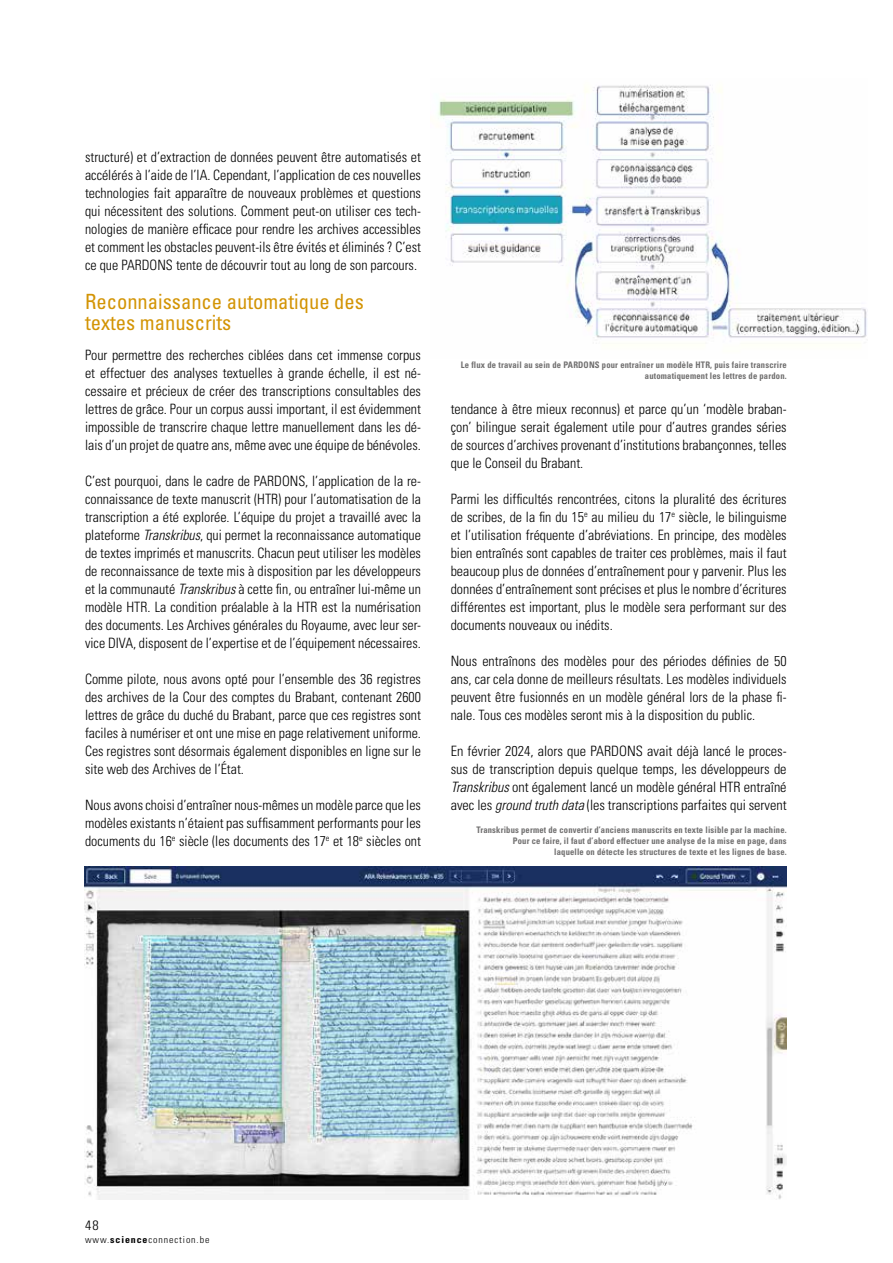
<style>
.page{position:relative;width:893px;height:1263px;background:#fff}
.page>*{position:absolute;margin:0;border:0;box-sizing:border-box;transform-origin:0 0}
.t1{font:condensed 21px/21px "Univers LT Std";color:#d39405}
.t2{font:300 condensed 14.25px/18px "Univers LT Std";color:#000;text-align:justify}
.t3{font:300 condensed 13.5px "Univers LT Std";color:#000;scale:1.04 1}
.t4{font:300 condensed 9.6px "Univers LT Std";letter-spacing:.09em;color:#000;scale:1.04 1}
.t5{font:700 condensed 9px/10.8px "Univers LT Std";letter-spacing:.02em;color:#706f6f;text-align:right;scale:.95 1}
.s1{font-style:italic}
.s2{font-weight:700}
</style>
<div class="page">
<img style="left:85px;top:866px;width:702px;height:333px">
<img style="left:438px;top:84px;width:429px;height:254px">
<p class="t2" style="left:85px;top:148px;width:337px">structuré) et d’extraction de données peuvent être automatisés et accélérés à l’aide de l’IA. Cependant, l’application de ces nouvelles technologies fait apparaître de nouveaux problèmes et questions qui nécessitent des solutions. Comment peut-on utiliser ces tech&shy;nologies de manière efficace pour rendre les archives accessibles et comment les obstacles peuvent-ils être évités et éliminés ? C’est ce que PARDONS tente de découvrir tout au long de son parcours.</p>
<h1 class="t1" style="left:85px;top:291px;width:280px">Reconnaissance automatique des textes manuscrits</h1>
<p class="t2" style="left:85px;top:346px;width:337px">Pour permettre des recherches ciblées dans cet immense corpus et effectuer des analyses textuelles à grande échelle, il est né&shy;cessaire et précieux de créer des transcriptions consultables des lettres de grâce. Pour un corpus aussi important, il est évidemment impossible de transcrire chaque lettre manuellement dans les dé&shy;lais d’un projet de quatre ans, même avec une équipe de bénévoles.</p>
<p class="t2" style="left:85px;top:472px;width:337px">C’est pourquoi, dans le cadre de PARDONS, l’application de la re&shy;connaissance de texte manuscrit (HTR) pour l’automatisation de la transcription a été explorée. L’équipe du projet a travaillé avec la plateforme <span class="s1">Transkribus</span>, qui permet la reconnaissance automatique de textes imprimés et manuscrits. Chacun peut utiliser les modèles de reconnaissance de texte mis à disposition par les développeurs et la communauté <span class="s1">Transkribus</span> à cette fin, ou entraîner lui-même un modèle HTR. La condition préalable à la HTR est la numérisation des documents. Les Archives générales du Royaume, avec leur ser&shy;vice DIVA, disposent de l’expertise et de l’équipement nécessaires.</p>
<p class="t2" style="left:85px;top:670px;width:337px">Comme pilote, nous avons opté pour l’ensemble des 36 registres des archives de la Cour des comptes du Brabant, contenant 2600 lettres de grâce du duché du Brabant, parce que ces registres sont faciles à numériser et ont une mise en page relativement uniforme.<br>Ces registres sont désormais également disponibles en ligne sur le site web des Archives de l’État.</p>
<p class="t2" style="left:85px;top:796px;width:337px">Nous avons choisi d’entraîner nous-mêmes un modèle parce que les modèles existants n’étaient pas suffisamment performants pour les documents du 16<sup>e</sup> siècle (les documents des 17<sup>e</sup> et 18<sup>e</sup> siècles ont</p>
<p class="t5" style="left:461px;top:359px;width:344px">Le flux de travail au sein de PARDONS pour entraîner un modèle HTR, puis faire transcrire automatiquement les lettres de pardon.</p>
<p class="t2" style="left:451px;top:400px;width:337px">tendance à être mieux reconnus) et parce qu’un ‘modèle braban&shy;çon’ bilingue serait également utile pour d’autres grandes séries de sources d’archives provenant d’institutions brabançonnes, telles que le Conseil du Brabant.</p>
<p class="t2" style="left:451px;top:490px;width:337px">Parmi les difficultés rencontrées, citons la pluralité des écritures de scribes, de la fin du 15<sup>e</sup> au milieu du 17<sup>e</sup> siècle, le bilinguisme et l’utilisation fréquente d’abréviations. En principe, des modèles bien entraînés sont capables de traiter ces problèmes, mais il faut beaucoup plus de données d’entraînement pour y parvenir. Plus les données d’entraînement sont précises et plus le nombre d’écritures différentes est important, plus le modèle sera performant sur des documents nouveaux ou inédits.</p>
<p class="t2" style="left:451px;top:652px;width:337px">Nous entraînons des modèles pour des périodes définies de 50 ans, car cela donne de meilleurs résultats. Les modèles individuels peuvent être fusionnés en un modèle général lors de la phase fi&shy;nale. Tous ces modèles seront mis à la disposition du public.</p>
<p class="t2" style="left:451px;top:742px;width:337px">En février 2024, alors que PARDONS avait déjà lancé le proces&shy;sus de transcription depuis quelque temps, les développeurs de <span class="s1">Transkribus</span> ont également lancé un modèle général HTR entraîné avec les <span class="s1">ground truth data</span> (les transcriptions parfaites qui servent</p>
<p class="t5" style="left:477px;top:824px;width:328px">Transkribus permet de convertir d’anciens manuscrits en texte lisible par la machine.<br>Pour ce faire, il faut d’abord effectuer une analyse de la mise en page, dans<br>laquelle on détecte les structures de texte et les lignes de base.</p>
<p class="t3" style="left:85px;top:1217px;width:15px">48</p>
<p class="t4" style="left:85px;top:1233px;width:121px">www.<span class="s2">science</span>connection.be</p>
</div>
